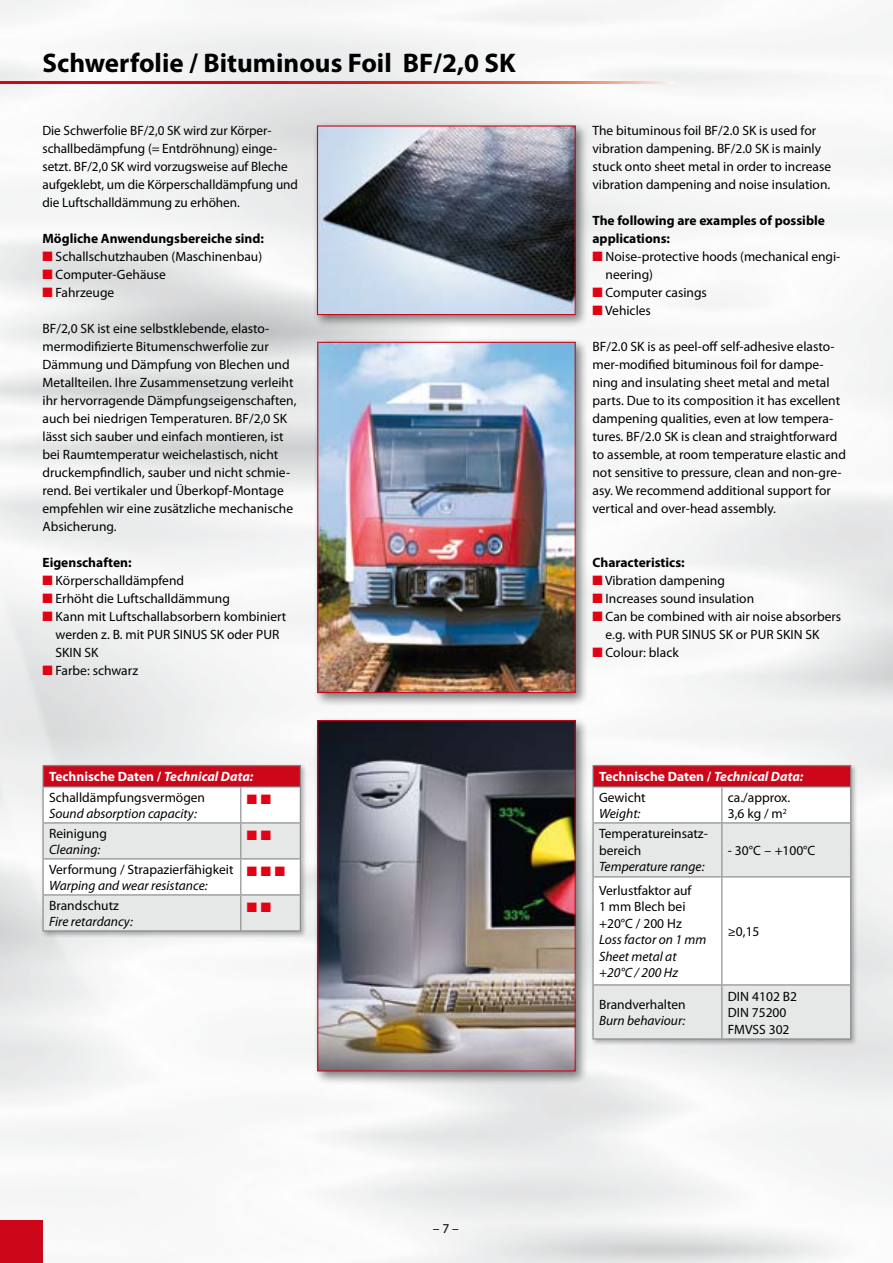
<style>
.page{position:relative;width:893px;height:1263px;background:#fff}
.page>*{position:absolute;margin:0;border:0;box-sizing:border-box;transform-origin:0 0}
.t1{font:700 27px "Myriad Pro";color:#000}
.t2{font:13.5px/18px "Myriad Pro";color:#000}
.t3{font:italic 13.5px/16.5px "Myriad Pro";color:#000}
.t4{font:700 13.5px/18px "Myriad Pro";color:#000}
.t5{font:700 13.5px/20.4px "Myriad Pro";color:#fff}
.t6{font:13.5px "Zapf Dingbats";color:#e20015}
.s1{color:#e20015}
.s2{font-weight:700;color:#fff}
.s3{font-weight:700;font-style:italic;color:#fff}
.s4{font-style:italic}
.s5{font-weight:400;color:#000}
</style>
<div class="page">
<div style="left:0;top:1220px;width:43px;height:43px;background:#cd071a"></div>
<div style="left:590px;top:762px;width:268px;height:284px;background:#000;opacity:.3"></div>
<div style="left:593px;top:766px;width:258px;height:21px;background:#cd071a"></div>
<svg style="left:594px;top:787px;width:256px;height:35px"></svg>
<svg style="left:594px;top:823px;width:256px;height:215px;fill:#e6e7e7"></svg>
<hr style="left:592px;top:765px;width:130px;height:1px;background:#868889">
<hr style="left:592px;top:766px;width:2px;height:20px;background:#868889">
<hr style="left:722px;top:765px;width:129px;height:1px;background:#868889">
<svg style="left:850px;top:766px;width:1px;height:20px"></svg>
<hr style="left:592px;top:786px;width:130px;height:1px;background:#868889">
<hr style="left:592px;top:787px;width:2px;height:35px;background:#868889">
<hr style="left:722px;top:786px;width:129px;height:1px;background:#868889">
<hr style="left:721px;top:787px;width:1px;height:35px;background:#868889">
<hr style="left:850px;top:787px;width:1px;height:35px;background:#868889">
<hr style="left:592px;top:822px;width:130px;height:1px;background:#868889">
<hr style="left:592px;top:823px;width:2px;height:53px;background:#868889">
<hr style="left:722px;top:822px;width:129px;height:1px;background:#868889">
<hr style="left:721px;top:823px;width:1px;height:53px;background:#868889">
<hr style="left:850px;top:823px;width:1px;height:53px;background:#868889">
<hr style="left:592px;top:876px;width:130px;height:1px;background:#868889">
<hr style="left:592px;top:877px;width:2px;height:107px;background:#868889">
<hr style="left:722px;top:876px;width:129px;height:1px;background:#868889">
<hr style="left:721px;top:877px;width:1px;height:107px;background:#868889">
<hr style="left:850px;top:877px;width:1px;height:107px;background:#868889">
<hr style="left:592px;top:984px;width:130px;height:1px;background:#868889">
<hr style="left:592px;top:985px;width:2px;height:53px;background:#868889">
<hr style="left:722px;top:984px;width:129px;height:1px;background:#868889">
<hr style="left:721px;top:985px;width:1px;height:53px;background:#868889">
<hr style="left:850px;top:985px;width:1px;height:53px;background:#868889">
<hr style="left:592px;top:1038px;width:130px;height:1px;background:#868889">
<hr style="left:722px;top:1038px;width:129px;height:1px;background:#868889">
<div style="left:40px;top:762px;width:267px;height:176px;background:#000;opacity:.3"></div>
<hr style="left:43px;top:765px;width:198px;height:1px;background:#868889">
<hr style="left:241px;top:765px;width:60px;height:1px;background:#868889">
<div style="left:312px;top:120px;width:277px;height:208px;background:#000;opacity:.5"></div>
<img style="left:319px;top:127px;width:255px;height:186px">
<div style="left:317px;top:125px;width:259px;height:190px;border:1px solid #cd071a"></div>
<div style="left:312px;top:336px;width:276px;height:370px;background:#000;opacity:.5"></div>
<img style="left:319px;top:344px;width:255px;height:347px">
<div style="left:317px;top:342px;width:259px;height:351px;border:1px solid #cd071a"></div>
<div style="left:312px;top:715px;width:276px;height:369px;background:#000;opacity:.5"></div>
<img style="left:319px;top:722px;width:255px;height:347px">
<div style="left:317px;top:720px;width:259px;height:351px;border:1px solid #cd071a"></div>
<svg style="left:43px;top:766px;width:258px;height:165px"></svg>
<h1 class="t1" style="left:43px;top:45px;width:475px">Schwerfolie / Bituminous Foil BF/2,0 SK</h1>
<p class="t2" style="left:43px;top:121px;width:257px">Die Schwerfolie BF/2,0 SK wird zur Körper&shy;schallbedämpfung (= Entdröhnung) einge&shy;setzt. BF/2,0 SK wird vorzugsweise auf Bleche aufgeklebt, um die Körperschalldämpfung und die Luftschalldämmung zu erhöhen.</p>
<p class="t4" style="left:43px;top:229px;width:223px">Mögliche Anwendungsbereiche sind:</p>
<p class="t2" style="left:43px;top:247px;width:221px"><span class="s1">■</span> Schallschutzhauben (Maschinenbau)</p>
<p class="t2" style="left:43px;top:265px;width:125px"><span class="s1">■</span> Computer-Gehäuse</p>
<p class="t2" style="left:43px;top:283px;width:73px"><span class="s1">■</span> Fahrzeuge</p>
<p class="t2" style="left:43px;top:319px;width:255px">BF/2,0 SK ist eine selbstklebende, elasto&shy;mermodifizierte Bitumenschwerfolie zur Dämmung und Dämpfung von Blechen und Metallteilen. Ihre Zusammensetzung verleiht ihr hervorragende Dämpfungseigenschaften, auch bei niedrigen Temperaturen. BF/2,0 SK lässt sich sauber und einfach montieren, ist bei Raumtemperatur weichelastisch, nicht druckempfindlich, sauber und nicht schmie&shy;rend. Bei vertikaler und Überkopf-Montage empfehlen wir eine zusätzliche mechanische Absicherung.</p>
<p class="t4" style="left:43px;top:553px;width:91px">Eigenschaften:</p>
<p class="t2" style="left:43px;top:571px;width:143px"><span class="s1">■</span> Körperschalldämpfend</p>
<p class="t2" style="left:43px;top:589px;width:189px"><span class="s1">■</span> Erhöht die Luftschalldämmung</p>
<p class="t2" style="left:56px;top:607px;width:232px;text-indent:-13px"><span class="s1">■</span> Kann mit Luftschallabsorbern kombiniert werden z. B. mit PUR SINUS SK oder PUR<br>SKIN SK</p>
<p class="t2" style="left:43px;top:661px;width:97px"><span class="s1">■</span> Farbe: schwarz</p>
<p class="t2" style="left:49px;top:766px;width:206px;line-height:20.4px"><span class="s2">Technische Daten /</span> <span class="s3">Technical Data:<br></span>Schalldämpfungsvermögen</p>
<p class="t3" style="left:49px;top:805px;width:149px">Sound absorption capacity:</p>
<p class="t2" style="left:49px;top:824px;width:59px">Reinigung</p>
<p class="t3" style="left:49px;top:841px;width:53px">Cleaning:</p>
<p class="t2" style="left:49px;top:860px;width:186px">Verformung / Strapazierfähigkeit</p>
<p class="t3" style="left:49px;top:877px;width:160px">Warping and wear resistance:</p>
<p class="t6" style="left:247px;top:865px;width:40px">■ ■ ■</p>
<p class="t2" style="left:49px;top:896px;width:71px">Brandschutz</p>
<p class="t3" style="left:49px;top:913px;width:85px">Fire retardancy:</p>
<p class="t2" style="left:433px;top:1219px;width:28px">– 7 –</p>
<p class="t2" style="left:592px;top:121px;width:240px">The bituminous foil BF/2.0 SK is used for vibration dampening. BF/2.0 SK is mainly stuck onto sheet metal in order to increase vibration dampening and noise insulation.</p>
<p class="t4" style="left:592px;top:211px;width:234px">The following are examples of possible applications:</p>
<p class="t2" style="left:606px;top:247px;width:236px;text-indent:-13px"><span class="s1">■</span> Noise-protective hoods (mechanical engi&shy;neering)</p>
<p class="t2" style="left:592px;top:283px;width:116px"><span class="s1">■</span> Computer casings</p>
<p class="t2" style="left:592px;top:301px;width:60px"><span class="s1">■</span> Vehicles</p>
<p class="t2" style="left:592px;top:337px;width:255px">BF/2.0 SK is as peel-off self-adhesive elasto&shy;mer-modified bituminous foil for dampe&shy;ning and insulating sheet metal and metal parts. Due to its composition it has excellent dampening qualities, even at low tempera&shy;tures. BF/2.0 SK is clean and straightforward to assemble, at room temperature elastic and not sensitive to pressure, clean and non-gre&shy;asy. We recommend additional support for vertical and over-head assembly.</p>
<p class="t4" style="left:592px;top:553px;width:94px">Characteristics:</p>
<p class="t2" style="left:592px;top:571px;width:134px"><span class="s1">■</span> Vibration dampening</p>
<p class="t2" style="left:592px;top:589px;width:163px"><span class="s1">■</span> Increases sound insulation</p>
<p class="t2" style="left:606px;top:607px;width:237px;text-indent:-13px"><span class="s1">■</span> Can be combined with air noise absorbers e.g. with PUR SINUS SK or PUR SKIN SK</p>
<p class="t2" style="left:592px;top:643px;width:88px"><span class="s1">■</span> Colour: black</p>
<p class="t5" style="left:599px;top:766px;width:206px">Technische Daten / <span class="s4">Technical Data:<br></span><span class="s5">Gewicht</span></p>
<p class="t3" style="left:599px;top:805px;width:43px">Weight:</p>
<p class="t2" style="left:728px;top:789px;width:64px;line-height:16.5px">ca./approx.<br>3,6 kg / m<sup>2</sup></p>
<p class="t2" style="left:599px;top:825px;width:110px;line-height:16.5px">Temperatureinsatz&shy;bereich</p>
<p class="t3" style="left:599px;top:858px;width:107px">Temperature range:</p>
<p class="t2" style="left:599px;top:882px;width:94px;line-height:16.5px">Verlustfaktor auf<br>1 mm Blech bei +20°C / 200 Hz</p>
<p class="t3" style="left:599px;top:931px;width:109px">Loss factor on 1 mm<br>Sheet metal at +20°C / 200 Hz</p>
<p class="t2" style="left:599px;top:995px;width:88px">Brandverhalten</p>
<p class="t3" style="left:599px;top:1012px;width:88px">Burn behaviour:</p>
<p class="t2" style="left:728px;top:841px;width:89px">- 30°C – +100°C</p>
<p class="t2" style="left:728px;top:922px;width:33px">≥0,15</p>
<p class="t2" style="left:728px;top:987px;width:71px;line-height:16.5px">DIN 4102 B2<br>DIN 75200<br>FMVSS 302</p>
</div>
